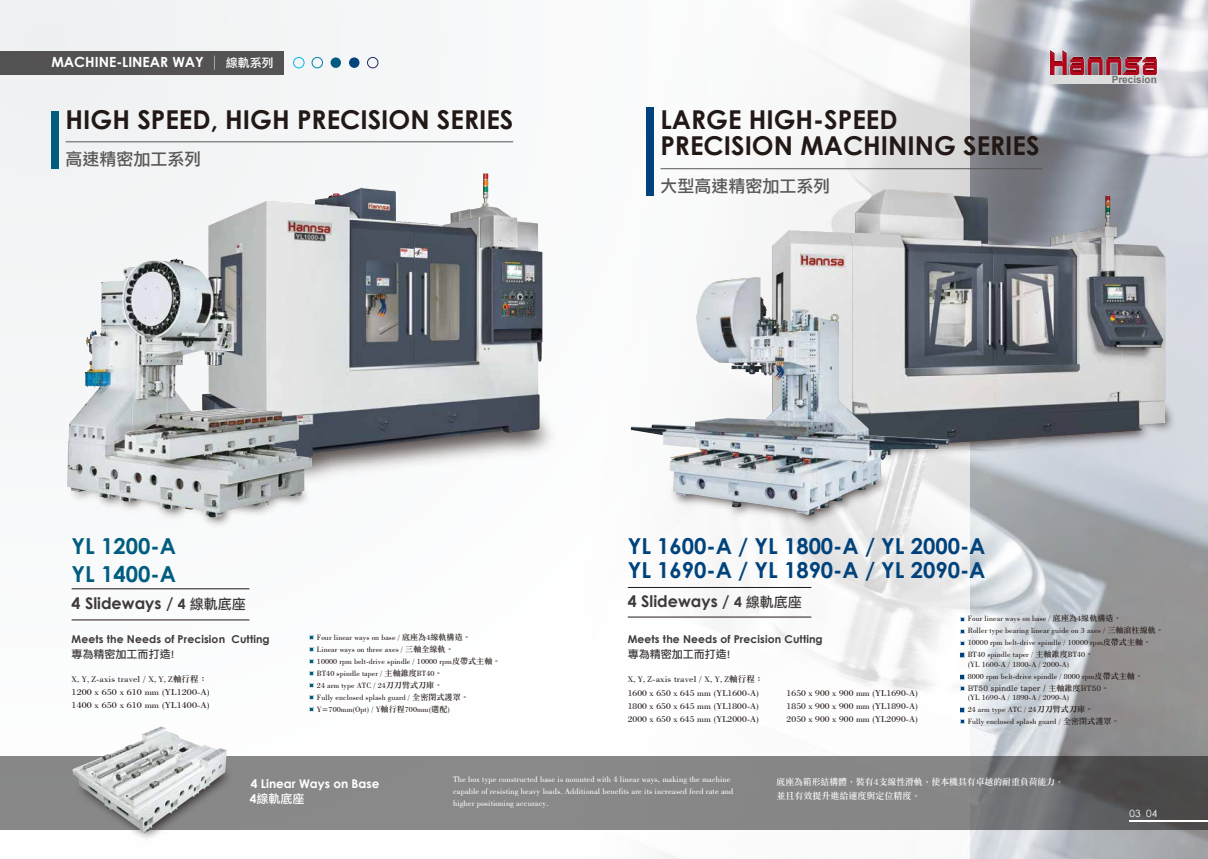
<style>
.page{position:relative;width:1208px;height:859px;background:#fafbfb}
.page>*{position:absolute;margin:0;border:0;box-sizing:border-box;transform-origin:0 0}
.t1{font:700 26px/26px "Century Gothic";color:#221815}
.t2{font:700 22px/24px "Century Gothic";color:#00437c}
.t3{font:700 22px/28px "Century Gothic";color:#005d7f}
.t4{font:17px "DF Li Hei Std W5";color:#595757}
.t5{font:700 16px "Century Gothic";color:#3e3a39}
.t6{font:700 14px "Century Gothic";color:#fff}
.t7{font:700 12px "Century Gothic";color:#fff}
.t8{font:12px "DF Li Hei Std W5";color:#fff}
.t9{font:11px "DF Li Hei Std W5";color:#3e3a39}
.t10{font:700 10.8px "Century Gothic";letter-spacing:.01em;color:#3e3a39}
.t11{font:700 10px "Arial";color:#727171}
.t12{font:10px "Century Gothic";color:#fff}
.t13{font:9px/13px "Bodoni BT";letter-spacing:.01em;color:#221815;scale:1.11 1}
.t14{font:9px/13px "Bodoni BT";letter-spacing:.01em;color:#221815;scale:1.06 1}
.t15{font:9px "DF Li Song Std W5";color:#fff}
.t16{font:8.5px/12px "Bodoni BT";letter-spacing:.01em;color:#fff}
.t17{font:8px/12px "Bodoni BT";letter-spacing:.01em;color:#221815}
.t18{font:8px "DF Li Song Std W5";letter-spacing:.01em;color:#221815}
.s1{font-family:"Adobe Ming Std";font-weight:300}
.s2{font-family:"DF Li Hei Std W5";font-weight:400;font-size:12px}
.s3{font-size:14px}
.s4{font-family:"DF Li Hei Std W5";font-weight:400;font-size:14px}
.s5{font-size:8.5px}
.s6{font-family:"DF Li Song Std W5";font-size:8.5px}
.s7{font-family:"DF Li Song Std W5"}
.s8{font-family:"Century Gothic";font-weight:700}
</style>
<div class="page">
<img style="left:627px;top:0;width:343px;height:859px">
<img style="left:970px;top:0;width:238px;height:859px">
<svg style="left:0;top:756px;width:1208px;height:74px;background:#7e7e7e"></svg>
<hr style="left:1129px;top:820px;width:79px;height:1px;background:#fff">
<img style="left:70px;top:756px;width:170px;height:82px">
<img style="left:72px;top:726px;width:155px;height:107px">
<div style="left:646px;top:107px;width:7px;height:88px;background:#00437c"></div>
<hr style="left:660px;top:168px;width:382px;height:1px;background:#595757">
<svg style="left:960px;top:719px;width:4px;height:5px"></svg>
<svg style="left:960px;top:617px;width:4px;height:4px"></svg>
<svg style="left:960px;top:641px;width:4px;height:4px"></svg>
<svg style="left:960px;top:630px;width:4px;height:4px"></svg>
<svg style="left:960px;top:686px;width:4px;height:5px"></svg>
<svg style="left:960px;top:708px;width:4px;height:4px"></svg>
<svg style="left:960px;top:653px;width:4px;height:4px"></svg>
<svg style="left:960px;top:675px;width:4px;height:4px"></svg>
<hr style="left:628px;top:587px;width:183px;height:1px;background:#221815">
<hr style="left:628px;top:617px;width:183px;height:1px;background:#221815">
<img style="left:761px;top:398px;width:419px;height:70px">
<img style="left:761px;top:189px;width:404px;height:264px">
<img style="left:664px;top:466px;width:230px;height:64px">
<svg style="left:674px;top:475px;width:204px;height:40px;background:#c4c9cf"></svg>
<img style="left:631px;top:277px;width:150px;height:171px">
<div style="left:51px;top:111px;width:7px;height:57px;background:#005d7f"></div>
<hr style="left:66px;top:142px;width:447px;height:1px;background:#595757">
<img style="left:208px;top:173px;width:334px;height:288px">
<svg style="left:309px;top:635px;width:5px;height:4px"></svg>
<svg style="left:309px;top:647px;width:5px;height:4px"></svg>
<svg style="left:309px;top:659px;width:5px;height:4px"></svg>
<svg style="left:309px;top:671px;width:5px;height:4px"></svg>
<svg style="left:309px;top:683px;width:5px;height:4px"></svg>
<svg style="left:309px;top:695px;width:5px;height:4px"></svg>
<svg style="left:309px;top:707px;width:5px;height:4px"></svg>
<hr style="left:72px;top:588px;width:177px;height:1px;background:#221815">
<hr style="left:72px;top:620px;width:177px;height:1px;background:#221815">
<img style="left:204px;top:459px;width:112px;height:67px">
<img style="left:67px;top:259px;width:245px;height:259px">
<img style="left:1048px;top:48px;width:110px;height:30px">
<svg style="left:1050px;top:50px;width:106px;height:25px;background:#a45967"></svg>
<div style="left:1050px;top:75px;width:107px;height:9px;background:#dcdddd"></div>
<div style="left:0;top:51px;width:283px;height:23px;background:#595757"></div>
<div style="left:367px;top:57px;width:11px;height:11px;border:1px solid #1f2a66;border-radius:50%"></div>
<div style="left:349px;top:57px;width:10px;height:11px;background:#00437c;border-radius:50%"></div>
<div style="left:330px;top:57px;width:11px;height:11px;background:#005d7f;border-radius:50%"></div>
<div style="left:311px;top:57px;width:12px;height:11px;border:1px solid #0081b2;border-radius:50%"></div>
<div style="left:293px;top:57px;width:11px;height:11px;border:1px solid #00b9ef;border-radius:50%"></div>
<h3 class="t6" style="left:51px;top:52px;width:224px">MACHINE-LINEAR WAY <span class="s1">│</span> <span class="s2">線軌系列</span></h3>
<h1 class="t1" style="left:66px;top:106px;width:449px">HIGH SPEED, HIGH PRECISION SERIES</h1>
<h1 class="t1" style="left:660px;top:106px;width:381px">LARGE HIGH-SPEED<br>PRECISION MACHINING SERIES</h1>
<h3 class="t4" style="left:66px;top:150px;width:138px">高速精密加工系列</h3>
<h3 class="t4" style="left:660px;top:177px;width:171px">大型高速精密加工系列</h3>
<p class="t11" style="left:1111px;top:73px;width:47px">Precision</p>
<h2 class="t3" style="left:72px;top:531px;width:106px">YL 1200-A<br>YL 1400-A</h2>
<h3 class="t5" style="left:72px;top:591px;width:175px">4 Slideways / <span class="s3">4</span> <span class="s4">線軌底座</span></h3>
<h3 class="t10" style="left:72px;top:631px;width:200px">Meets the Needs of Precision Cutting</h3>
<h3 class="t9" style="left:72px;top:648px;width:104px">專為精密加工而打造!</h3>
<p class="t13" style="left:72px;top:673px;width:126px"><span class="s5">X, Y, Z</span>-axis travel / <span class="s5">X, Y, Z</span><span class="s6">軸行程：<br></span>1200 x 650 x 610 mm (YL1200-A)<br>1400 x 650 x 610 mm (YL1400-A)</p>
<p class="t17" style="left:317px;top:631px;width:185px">Four linear ways on base / <span class="s7">底座為</span>4<span class="s7">線軌構造。<br></span>Linear ways on three axes / <span class="s7">三軸全線軌。<br></span>10000 rpm belt-drive spindle / 10000 rpm<span class="s7">皮帶式主軸。</span>BT40 spindle taper / <span class="s7">主軸錐度</span>BT40<span class="s7">。<br></span>24 arm type ATC / 24<span class="s7">刀刀臂式刀庫。<br></span>Fully enclosed splash guard / <span class="s7">全密閉式護罩。</span>Y=700mm(Opt) / Y<span class="s7">軸行程</span>700mm(<span class="s7">選配</span>)</p>
<h2 class="t2" style="left:628px;top:533px;width:359px">YL 1600-A / YL 1800-A / YL 2000-A<br>YL 1690-A / YL 1890-A / YL 2090-A</h2>
<h3 class="t5" style="left:628px;top:589px;width:175px">4 Slideways / <span class="s3">4</span> <span class="s4">線軌底座</span></h3>
<h3 class="t10" style="left:628px;top:631px;width:196px">Meets the Needs of Precision Cutting</h3>
<h3 class="t9" style="left:628px;top:648px;width:104px">專為精密加工而打造!</h3>
<p class="t13" style="left:628px;top:672px;width:124px;line-height:14px"><span class="s5">X, Y, Z</span>-axis travel / <span class="s5">X, Y, Z</span><span class="s6">軸行程：<br></span>1600 x 650 x 645 mm (YL1600-A)</p>
<p class="t14" style="left:628px;top:700px;width:125px">1800 x 650 x 645 mm (YL1800-A)<br>2000 x 650 x 645 mm (YL2000-A)</p>
<p class="t14" style="left:786px;top:687px;width:125px;text-align:justify">1650 x 900 x 900 mm (YL1690-A)<br>1850 x 900 x 900 mm (YL1890-A)<br>2050 x 900 x 900 mm (YL2090-A)</p>
<p class="t17" style="left:967px;top:613px;width:198px">Four linear ways on base / <span class="s7">底座為</span>4<span class="s7">線軌構造。<br></span>Roller type bearing linear guide on 3 axes / <span class="s7">三軸滾柱線軌。</span>10000 rpm belt-drive spindle / 10000 rpm<span class="s7">皮帶式主軸。</span>BT40 spindle taper / <span class="s7">主軸錐度</span>BT40<span class="s7">。</span></p>
<p class="t17" style="left:967px;top:659px;width:177px">(YL 1600-A / 1800-A / 2000-A)<br>8000 rpm belt-drive spindle / 8000 rpm<span class="s7">皮帶式主軸。</span></p>
<p class="t18" style="left:967px;top:684px;width:143px">BT50 spindle taper / 主軸錐度BT50。</p>
<p class="t17" style="left:967px;top:692px;width:153px">(YL 1690-A / 1890-A / 2090-A)<br>24 arm type ATC / 24<span class="s7">刀刀臂式刀庫。<br></span>Fully enclosed splash guard / <span class="s7">全密閉式護罩</span><span class="s1">。</span></p>
<h3 class="t7" style="left:251px;top:774px;width:130px">4 Linear Ways on Base</h3>
<p class="t16" style="left:453px;top:773px;width:282px">The box type constructed base is mounted with 4 linear ways, making the machine capable of resisting heavy loads. Additional benefits are its increased feed rate and higher positioning accuracy.</p>
<p class="t15" style="left:776px;top:777px;width:289px">底座為箱形結構體，裝有4支線性滑軌，使本機具有卓越的耐重負荷能力。</p>
<h3 class="t8" style="left:250px;top:792px;width:56px"><span class="s8">4</span>線軌底座</h3>
<p class="t15" style="left:776px;top:791px;width:145px">並且有效提升進給速度與定位精度。</p>
<p class="t12" style="left:1129px;top:806px;width:29px">03 04</p>
</div>
